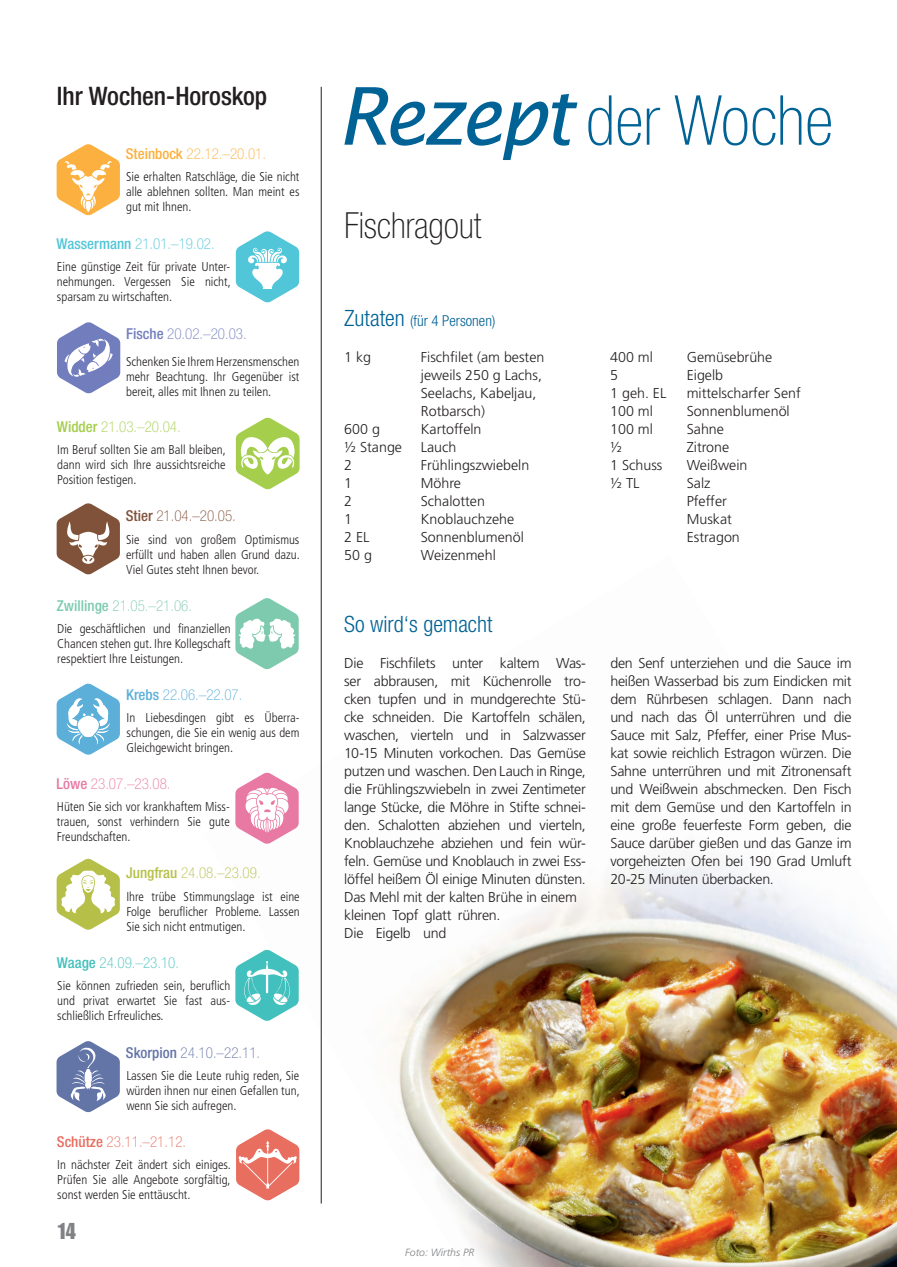
<style>
.page{position:relative;width:897px;height:1267px;background:#fff}
.page>*{position:absolute;margin:0;border:0;box-sizing:border-box;transform-origin:0 0}
.Headline_46pt__Standard{font:100 condensed 69px "Helvetica Neue LT Std";color:#006295}
.Subline_Rezept{font:100 condensed 36px "Helvetica Neue LT Std";color:#231f20}
.Dachzeile__Standard{font:500 condensed 25.5px "Helvetica Neue LT Std";letter-spacing:-.005em;color:#231f20}
.Zwischenüberschrift{font:300 condensed 22.5px "Helvetica Neue LT Std";color:#006295}
.t1{font:22.5px "Impact LT Std";color:#808285}
.Headline_Sternzeichen{font:100 condensed 15px "Helvetica Neue LT Std";color:#51c6d8}
.Headline_Sternzeichen-2{font:100 condensed 15px "Helvetica Neue LT Std";color:#fbb03f}
.Headline_Sternzeichen-3{font:100 condensed 15px "Helvetica Neue LT Std";color:#7dcaae}
.Headline_Sternzeichen-4{font:100 condensed 15px "Helvetica Neue LT Std";color:#6375a7}
.Headline_Sternzeichen-5{font:100 condensed 15px "Helvetica Neue LT Std";color:#b6c048}
.Zwischenüberschrift-2{font:300 condensed 15px "Helvetica Neue LT Std";color:#006295}
.Headline_Sternzeichen-6{font:100 condensed 15px "Helvetica Neue LT Std";color:#e86e60}
.Headline_Sternzeichen-7{font:100 condensed 15px "Helvetica Neue LT Std";color:#a4ce4c}
.Headline_Sternzeichen-8{font:100 condensed 15px "Helvetica Neue LT Std";color:#717dbd}
.Headline_Sternzeichen-9{font:100 condensed 15px "Helvetica Neue LT Std";color:#805239}
.Headline_Sternzeichen-10{font:100 condensed 15px "Helvetica Neue LT Std";color:#42c0bd}
.Headline_Sternzeichen-11{font:100 condensed 15px "Helvetica Neue LT Std";color:#5bafd9}
.Headline_Sternzeichen-12{font:100 condensed 15px "Helvetica Neue LT Std";color:#e779a2}
.Fließtext__ohne_Abstand{font:300 14.25px/18px "Frutiger LT Std";letter-spacing:-.02em;color:#231f20}
.Zutaten{font:300 14.25px "Frutiger LT Std";color:#231f20}
.Text_Sternzeichen{font:300 condensed 12.75px/15px "Frutiger LT Std";color:#231f20;text-align:justify}
.Fotonachweis{font:italic 300 10.5px "Frutiger LT Std";color:#808285}
.s1{font-weight:500}
.s2{font-family:"Lucida Sans";font-weight:400;font-style:italic;font-stretch:normal;font-size:79.5px}
.s3{font-size:22.5px}
</style>
<div class="page">
<img style="left:266px;top:555px;width:630px;height:711px">
<svg style="left:57px;top:144px;width:63px;height:71px"></svg>
<svg style="left:236px;top:231px;width:63px;height:72px"></svg>
<svg style="left:57px;top:322px;width:63px;height:71px"></svg>
<svg style="left:236px;top:417px;width:63px;height:72px"></svg>
<svg style="left:57px;top:503px;width:63px;height:71px"></svg>
<svg style="left:235px;top:598px;width:63px;height:71px"></svg>
<svg style="left:57px;top:683px;width:63px;height:72px"></svg>
<svg style="left:235px;top:772px;width:63px;height:72px"></svg>
<svg style="left:57px;top:858px;width:63px;height:72px"></svg>
<svg style="left:235px;top:949px;width:63px;height:72px"></svg>
<svg style="left:57px;top:1041px;width:63px;height:71px"></svg>
<svg style="left:236px;top:1128px;width:63px;height:72px"></svg>
<hr style="left:321px;top:87px;width:1px;height:1116px;background:#231f20">
<p class="Dachzeile__Standard" style="left:57px;top:81px;width:212px">Ihr Wochen-Horoskop</p>
<p class="Headline_Sternzeichen-2" style="left:126px;top:145px;width:142px"><span class="s1">Steinbock</span> 22.12.–20.01.</p>
<p class="Text_Sternzeichen" style="left:126px;top:170px;width:175px">Sie erhalten Ratschläge, die Sie nicht alle ablehnen sollten. Man meint es gut mit Ihnen.</p>
<p class="Headline_Sternzeichen" style="left:57px;top:235px;width:159px"><span class="s1">Wassermann</span> 21.01.–19.02.</p>
<p class="Text_Sternzeichen" style="left:57px;top:259px;width:175px">Eine günstige Zeit für private Unter&shy;nehmungen. Vergessen Sie nicht, sparsam zu wirtschaften.</p>
<p class="Headline_Sternzeichen-8" style="left:126px;top:325px;width:122px"><span class="s1">Fische</span> 20.02.–20.03.</p>
<p class="Text_Sternzeichen" style="left:126px;top:354px;width:175px">Schenken Sie Ihrem Herzensmenschen mehr Beachtung. Ihr Gegenüber ist bereit, alles mit Ihnen zu teilen.</p>
<p class="Headline_Sternzeichen-7" style="left:57px;top:418px;width:125px"><span class="s1">Widder</span> 21.03.–20.04.</p>
<p class="Text_Sternzeichen" style="left:57px;top:442px;width:170px">Im Beruf sollten Sie am Ball bleiben, dann wird sich Ihre aussichtsreiche Position festigen.</p>
<p class="Headline_Sternzeichen-9" style="left:126px;top:507px;width:112px"><span class="s1">Stier</span> 21.04.–20.05.</p>
<p class="Text_Sternzeichen" style="left:126px;top:532px;width:175px">Sie sind von großem Optimismus erfüllt und haben allen Grund dazu.<br>Viel Gutes steht Ihnen bevor.</p>
<p class="Headline_Sternzeichen-3" style="left:57px;top:597px;width:137px"><span class="s1">Zwillinge</span> 21.05.–21.06.</p>
<p class="Text_Sternzeichen" style="left:57px;top:621px;width:175px">Die geschäftlichen und finanziellen Chancen stehen gut. Ihre Kollegschaft respektiert Ihre Leistungen.</p>
<p class="Headline_Sternzeichen-11" style="left:126px;top:686px;width:118px"><span class="s1">Krebs</span> 22.06.–22.07.</p>
<p class="Text_Sternzeichen" style="left:126px;top:710px;width:174px">In Liebesdingen gibt es Überra&shy;schungen, die Sie ein wenig aus dem Gleichgewicht bringen.</p>
<p class="Headline_Sternzeichen-12" style="left:57px;top:775px;width:115px"><span class="s1">Löwe</span> 23.07.–23.08.</p>
<p class="Text_Sternzeichen" style="left:57px;top:799px;width:174px">Hüten Sie sich vor krankhaftem Miss&shy;trauen, sonst verhindern Sie gute Freundschaften.</p>
<p class="Headline_Sternzeichen-5" style="left:126px;top:864px;width:136px"><span class="s1">Jungfrau</span> 24.08.–23.09.</p>
<p class="Text_Sternzeichen" style="left:126px;top:888px;width:175px">Ihre trübe Stimmungslage ist eine Folge beruflicher Probleme. Lassen Sie sich nicht entmutigen.</p>
<p class="Headline_Sternzeichen-10" style="left:57px;top:954px;width:123px"><span class="s1">Waage</span> 24.09.–23.10.</p>
<p class="Text_Sternzeichen" style="left:57px;top:978px;width:174px">Sie können zufrieden sein, beruflich und privat erwartet Sie fast aus&shy;schließlich Erfreuliches.</p>
<p class="Headline_Sternzeichen-4" style="left:126px;top:1043px;width:136px"><span class="s1">Skorpion</span> 24.10.–22.11.</p>
<p class="Text_Sternzeichen" style="left:126px;top:1067px;width:175px">Lassen Sie die Leute ruhig reden, Sie würden ihnen nur einen Gefallen tun, wenn Sie sich aufregen.</p>
<p class="Headline_Sternzeichen-6" style="left:57px;top:1133px;width:131px"><span class="s1">Schütze</span> 23.11.–21.12.</p>
<p class="Text_Sternzeichen" style="left:57px;top:1157px;width:175px">In nächster Zeit ändert sich einiges.<br>Prüfen Sie alle Angebote sorgfältig, sonst werden Sie enttäuscht.</p>
<h3 class="t1" style="left:57px;top:1218px;width:21px">14</h3>
<p class="Headline_46pt__Standard" style="left:337px;top:82px;width:497px"><span class="s2">Rezept</span> der Woche</p>
<p class="Subline_Rezept" style="left:344px;top:205px;width:138px">Fischragout</p>
<p class="Zwischenüberschrift-2" style="left:344px;top:312px;width:152px"><span class="s3">Zutaten</span> (für 4 Personen)</p>
<p class="Zutaten" style="left:344px;top:349px;width:28px">1 kg</p>
<p class="Zutaten" style="left:421px;top:349px;width:125px">Fischfilet (am besten</p>
<p class="Zutaten" style="left:421px;top:367px;width:123px">jeweils 250 g Lachs,</p>
<p class="Zutaten" style="left:421px;top:385px;width:117px">Seelachs, Kabeljau,</p>
<p class="Zutaten" style="left:421px;top:403px;width:66px">Rotbarsch)</p>
<p class="Zutaten" style="left:344px;top:421px;width:37px">600 g</p>
<p class="Zutaten" style="left:421px;top:421px;width:62px">Kartoffeln</p>
<p class="Zutaten" style="left:344px;top:439px;width:59px">1/2 Stange</p>
<p class="Zutaten" style="left:421px;top:439px;width:37px">Lauch</p>
<p class="Zutaten" style="left:344px;top:457px;width:9px">2</p>
<p class="Zutaten" style="left:421px;top:457px;width:110px">Frühlingszwiebeln</p>
<p class="Zutaten" style="left:344px;top:475px;width:9px">1</p>
<p class="Zutaten" style="left:421px;top:475px;width:42px">Möhre</p>
<p class="Zutaten" style="left:344px;top:493px;width:9px">2</p>
<p class="Zutaten" style="left:421px;top:493px;width:66px">Schalotten</p>
<p class="Zutaten" style="left:344px;top:511px;width:9px">1</p>
<p class="Zutaten" style="left:421px;top:511px;width:95px">Knoblauchzehe</p>
<p class="Zutaten" style="left:344px;top:529px;width:27px">2 EL</p>
<p class="Zutaten" style="left:421px;top:529px;width:104px">Sonnenblumenöl</p>
<p class="Zutaten" style="left:344px;top:547px;width:29px">50 g</p>
<p class="Zutaten" style="left:421px;top:547px;width:76px">Weizenmehl</p>
<p class="Zutaten" style="left:610px;top:349px;width:44px">400 ml</p>
<p class="Zutaten" style="left:686px;top:349px;width:87px">Gemüsebrühe</p>
<p class="Zutaten" style="left:610px;top:367px;width:9px">5</p>
<p class="Zutaten" style="left:686px;top:367px;width:38px">Eigelb</p>
<p class="Zutaten" style="left:610px;top:385px;width:58px">1 geh. EL</p>
<p class="Zutaten" style="left:686px;top:385px;width:115px">mittelscharfer Senf</p>
<p class="Zutaten" style="left:610px;top:403px;width:44px">100 ml</p>
<p class="Zutaten" style="left:686px;top:403px;width:104px">Sonnenblumenöl</p>
<p class="Zutaten" style="left:610px;top:421px;width:44px">100 ml</p>
<p class="Zutaten" style="left:686px;top:421px;width:39px">Sahne</p>
<p class="Zutaten" style="left:610px;top:439px;width:13px">1/2</p>
<p class="Zutaten" style="left:686px;top:439px;width:44px">Zitrone</p>
<p class="Zutaten" style="left:610px;top:457px;width:54px">1 Schuss</p>
<p class="Zutaten" style="left:686px;top:457px;width:62px">Weißwein</p>
<p class="Zutaten" style="left:610px;top:475px;width:31px">1/2 TL</p>
<p class="Zutaten" style="left:686px;top:475px;width:25px">Salz</p>
<p class="Zutaten" style="left:686px;top:493px;width:42px">Pfeffer</p>
<p class="Zutaten" style="left:686px;top:511px;width:47px">Muskat</p>
<p class="Zutaten" style="left:686px;top:529px;width:55px">Estragon</p>
<p class="Zwischenüberschrift" style="left:344px;top:611px;width:150px">So wird‘s gemacht</p>
<p class="Fließtext__ohne_Abstand" style="left:344px;top:654px;width:243px">Die Fischfilets unter kaltem Was&shy;ser abbrausen, mit Küchenrolle tro&shy;cken tupfen und in mundgerechte Stü&shy;cke schneiden. Die Kartoffeln schälen, waschen, vierteln und in Salzwasser 10-15 Minuten vorkochen. Das Gemüse putzen und waschen. Den Lauch in Ringe, die Frühlingszwiebeln in zwei Zentimeter lange Stücke, die Möhre in Stifte schnei&shy;den. Schalotten abziehen und vierteln, Knoblauchzehe abziehen und fein wür&shy;feln. Gemüse und Knoblauch in zwei Ess&shy;löffel heißem Öl einige Minuten dünsten.<br>Das Mehl mit der kalten Brühe in einem kleinen Topf glatt rühren.<br>Die Eigelb und</p>
<p class="Fließtext__ohne_Abstand" style="left:610px;top:654px;width:243px;text-align:justify">den Senf unterziehen und die Sauce im heißen Wasserbad bis zum Eindicken mit dem Rührbesen schlagen. Dann nach und nach das Öl unterrühren und die Sauce mit Salz, Pfeffer, einer Prise Mus&shy;kat sowie reichlich Estragon würzen. Die Sahne unterrühren und mit Zitronensaft und Weißwein abschmecken. Den Fisch mit dem Gemüse und den Kartoffeln in eine große feuerfeste Form geben, die Sauce darüber gießen und das Ganze im vorgeheizten Ofen bei 190 Grad Umluft 20-25 Minuten überbacken.</p>
<p class="Fotonachweis" style="left:405px;top:1246px;width:70px">Foto: Wirths PR</p>
</div>
